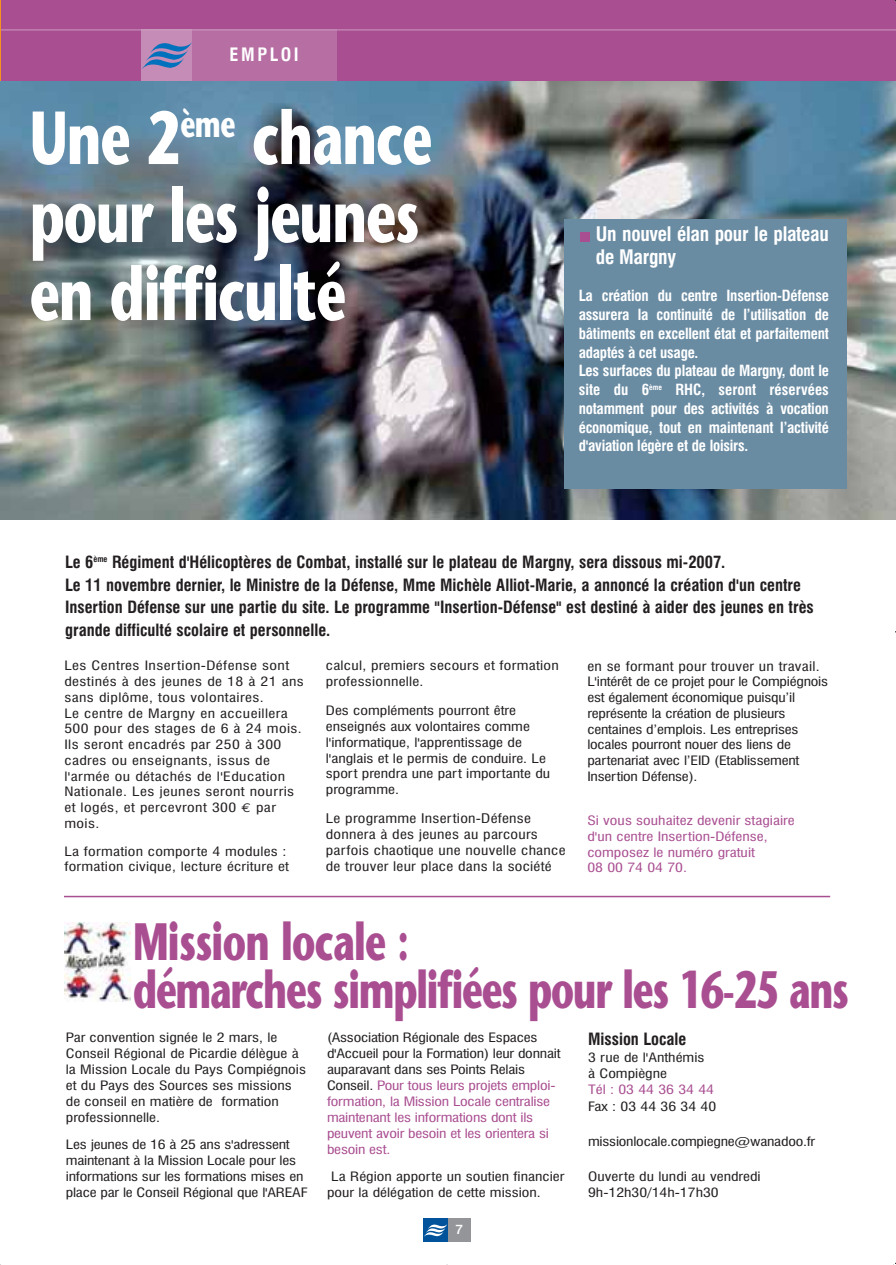
<style>
.page{position:relative;width:896px;height:1265px;background:#fff}
.page>*{position:absolute;margin:0;border:0;box-sizing:border-box;transform-origin:0 0}
.t1{font:700 75px/78px "Stone Sans";letter-spacing:-.02em;color:#fff;scale:.7 1}
.t2{font:700 52.5px/48px "Stone Sans";letter-spacing:-.03em;color:#a94e91;scale:.7 1}
.t3{font:700 condensed 19.5px/22.5px "Swiss 721 BT";letter-spacing:-.015em;color:#fff}
.t4{font:700 condensed 18px "Swiss 721 BT";letter-spacing:.15em;color:#fff}
.t5{font:700 condensed 16.5px/22.5px "Swiss 721 BT";color:#231f20}
.t6{font:700 condensed 15px/18.8px "Swiss 721 BT";letter-spacing:-.015em;color:#fff}
.t7{font:500 13.5px "Swiss 721 BT";color:#fff}
.t8{font:condensed 12.9px/15.8px "Swiss 721 BT";letter-spacing:.015em;color:#231f20;scale:1.22 1}
.t9{font:condensed 12.6px/15.8px "Swiss 721 BT";color:#231f20;scale:1.25 1}
.t10{font:condensed 12.6px/16px "Swiss 721 BT";letter-spacing:-.015em;color:#a94e91;scale:1.25 1}
.t11{font:condensed 12.6px/15.8px "Swiss 721 BT";letter-spacing:.025em;color:#231f20;scale:1.25 1}
.s1{font-family:"Euro Mono";font-stretch:normal}
.s2{color:#231f20}
</style>
<div class="page">
<img style="left:0;top:0;width:896px;height:1265px">
<h3 class="t4" style="left:229px;top:46px;width:71px">EMPLOI</h3>
<h1 class="t1" style="left:30px;top:107px;width:577px">Une 2<sup>ème</sup> chance pour les jeunes en difficulté</h1>
<h3 class="t3" style="left:596px;top:224px;width:235px">Un nouvel élan pour le plateau de Margny</h3>
<p class="t6" style="left:579px;top:287px;width:252px">La création du centre Insertion-Défense assurera la continuité de l’utilisation de bâtiments en excellent état et parfaitement adaptés à cet usage.<br>Les surfaces du plateau de Margny, dont le site du 6<sup>ème</sup> RHC, seront réservées notamment pour des activités à vocation économique, tout en maintenant l’activité d'aviation légère et de loisirs.</p>
<p class="t5" style="left:65px;top:552px;width:750px">Le 6<sup>ème</sup> Régiment d'Hélicoptères de Combat, installé sur le plateau de Margny, sera dissous mi-2007.<br>Le 11 novembre dernier, le Ministre de la Défense, Mme Michèle Alliot-Marie, a annoncé la création d'un centre Insertion Défense sur une partie du site. Le programme "Insertion-Défense" est destiné à aider des jeunes en très grande difficulté scolaire et personnelle.</p>
<p class="t11" style="left:64px;top:659px;width:193px">Les Centres Insertion-Défense sont destinés à des jeunes de 18 à 21 ans sans diplôme, tous volontaires.<br>Le centre de Margny en accueillera<br>500 pour des stages de 6 à 24 mois.<br>Ils seront encadrés par 250 à 300 cadres ou enseignants, issus de l'armée ou détachés de l'Education<br>Nationale. Les jeunes seront nourris et logés, et percevront 300 <span class="s1">€</span> par mois.</p>
<p class="t9" style="left:64px;top:844px;width:181px">La formation comporte 4 modules : formation civique, lecture écriture et</p>
<p class="t9" style="left:326px;top:659px;width:188px">calcul, premiers secours et formation professionnelle.</p>
<p class="t9" style="left:326px;top:704px;width:181px">Des compléments pourront être enseignés aux volontaires comme l'informatique, l'apprentissage de l'anglais et le permis de conduire. Le sport prendra une part importante du programme.</p>
<p class="t8" style="left:326px;top:812px;width:198px">Le programme Insertion-Défense donnera à des jeunes au parcours parfois chaotique une nouvelle chance de trouver leur place dans la société</p>
<p class="t8" style="left:587px;top:659px;width:192px">en se formant pour trouver un travail.</p>
<p class="t9" style="left:587px;top:675px;width:194px">L'intérêt de ce projet pour le Compiégnois est également économique puisqu’il représente la création de plusieurs centaines d’emplois. Les entreprises locales pourront nouer des liens de partenariat avec l’EID (Etablissement Insertion Défense).</p>
<p class="t10" style="left:587px;top:813px;width:167px">Si vous souhaitez devenir stagiaire d'un centre Insertion-Défense, composez le numéro gratuit<br>08 00 74 04 70.</p>
<h2 class="t2" style="left:133px;top:923px;width:1024px">Mission locale :<br>démarches simplifiées pour les 16-25 ans</h2>
<p class="t9" style="left:66px;top:1030px;width:194px">Par convention signée le 2 mars, le Conseil Régional de Picardie délègue à la Mission Locale du Pays Compiégnois et du Pays des Sources ses missions de conseil en matière de formation professionnelle.</p>
<p class="t9" style="left:66px;top:1137px;width:195px">Les jeunes de 16 à 25 ans s'adressent maintenant à la Mission Locale pour les informations sur les formations mises en place par le Conseil Régional que l'AREAF</p>
<p class="t10" style="left:327px;top:1030px;width:188px"><span class="s2">(Association Régionale des Espaces d'Accueil pour la Formation) leur donnait auparavant dans ses Points Relais Conseil.</span> Pour tous leurs projets emploi&shy;formation, la Mission Locale centralise maintenant les informations dont ils peuvent avoir besoin et les orientera si besoin est.</p>
<p class="t9" style="left:327px;top:1169px;width:191px;text-indent:4px">La Région apporte un soutien financier pour la délégation de cette mission.</p>
<p class="t7" style="left:456px;top:1222px;width:9px">7</p>
<h3 class="t5" style="left:588px;top:1029px;width:100px">Mission Locale</h3>
<p class="t9" style="left:588px;top:1050px;width:95px;line-height:16.4px">3 rue de l'Anthémis à Compiègne</p>
<p class="t10" style="left:588px;top:1082px;width:102px">Tél : 03 44 36 34 44</p>
<p class="t9" style="left:588px;top:1099px;width:104px">Fax : 03 44 36 34 40</p>
<p class="t9" style="left:588px;top:1134px;width:183px">missionlocale.compiegne@wanadoo.fr</p>
<p class="t9" style="left:588px;top:1169px;width:140px;line-height:16.4px">Ouverte du lundi au vendredi<br>9h-12h30/14h-17h30</p>
</div>
